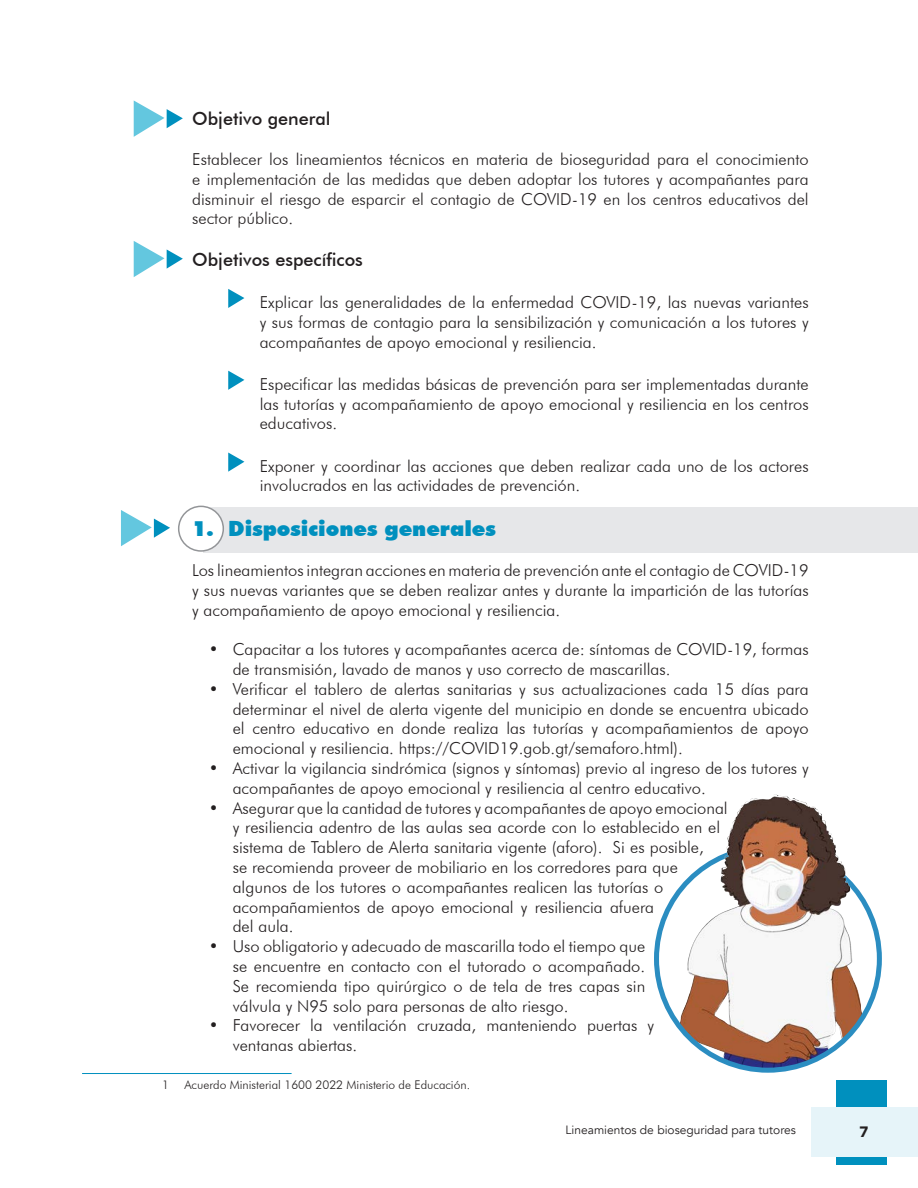
<style>
.page{position:relative;width:918px;height:1188px;background:#fff}
.page>*{position:absolute;margin:0;border:0;box-sizing:border-box;transform-origin:0 0}
.t1{font:900 21px "Futura BT";color:#0090be}
.t2{font:500 18px "Futura BT";color:#231f20}
.t3{font:300 16.5px/19.8px "Futura BT";color:#231f20;text-align:justify}
.t4{font:900 15px "Avenir";color:#231f20}
.t5{font:300 12px "Futura BT";color:#231f20}
.t6{font:12px "Avenir";color:#231f20}
</style>
<div class="page">
<div style="left:836px;top:1080px;width:51px;height:84px;background:#0090be"></div>
<div style="left:811px;top:1108px;width:107px;height:49px;background:#e6f4f9"></div>
<div style="left:203px;top:507px;width:715px;height:45px;background:#e6e7e9"></div>
<div style="left:179px;top:506px;width:44px;height:45px;background:#fff;border-radius:50%"></div>
<div style="left:178px;top:506px;width:46px;height:46px;border:2px solid #939598;border-radius:50%"></div>
<svg style="left:228px;top:289px;width:16px;height:19px"></svg>
<svg style="left:228px;top:371px;width:16px;height:19px"></svg>
<svg style="left:228px;top:453px;width:16px;height:19px"></svg>
<svg style="left:121px;top:510px;width:49px;height:36px"></svg>
<svg style="left:134px;top:100px;width:49px;height:37px"></svg>
<svg style="left:134px;top:241px;width:49px;height:36px"></svg>
<img style="left:665px;top:889px;width:214px;height:181px">
<img style="left:678px;top:794px;width:183px;height:217px">
<hr style="left:82px;top:1073px;width:210px;height:1px;background:#0090be">
<p class="t2" style="left:192px;top:108px;width:140px">Objetivo general</p>
<p class="t3" style="left:192px;top:149px;width:618px">Establecer los lineamientos técnicos en materia de bioseguridad para el conocimiento e implementación de las medidas que deben adoptar los tutores y acompañantes para disminuir el riesgo de esparcir el contagio de COVID-19 en los centros educativos del sector público.</p>
<p class="t2" style="left:192px;top:248px;width:172px">Objetivos específicos</p>
<p class="t3" style="left:260px;top:292px;width:551px">Explicar las generalidades de la enfermedad COVID-19, las nuevas variantes y sus formas de contagio para la sensibilización y comunicación a los tutores y acompañantes de apoyo emocional y resiliencia.</p>
<p class="t3" style="left:260px;top:374px;width:550px">Especificar las medidas básicas de prevención para ser implementadas durante las tutorías y acompañamiento de apoyo emocional y resiliencia en los centros educativos.</p>
<p class="t3" style="left:260px;top:456px;width:550px">Exponer y coordinar las acciones que deben realizar cada uno de los actores involucrados en las actividades de prevención.</p>
<p class="t1" style="left:192px;top:516px;width:305px">1. Disposiciones generales</p>
<p class="t3" style="left:192px;top:560px;width:618px">Los lineamientos integran acciones en materia de prevención ante el contagio de COVID-19 y sus nuevas variantes que se deben realizar antes y durante la impartición de las tutorías y acompañamiento de apoyo emocional y resiliencia.</p>
<p class="t3" style="left:233px;top:639px;width:578px;text-indent:-24px">• Capacitar a los tutores y acompañantes acerca de: síntomas de COVID-19, formas de transmisión, lavado de manos y uso correcto de mascarillas.</p>
<p class="t3" style="left:233px;top:679px;width:577px;text-indent:-24px">• Verificar el tablero de alertas sanitarias y sus actualizaciones cada 15 días para determinar el nivel de alerta vigente del municipio en donde se encuentra ubicado el centro educativo en donde realiza las tutorías y acompañamientos de apoyo emocional y resiliencia. https://COVID19.gob.gt/semaforo.html).</p>
<p class="t3" style="left:233px;top:758px;width:578px;text-indent:-24px">• Activar la vigilancia sindrómica (signos y síntomas) previo al ingreso de los tutores y acompañantes de apoyo emocional y resiliencia al centro educativo.</p>
<p class="t3" style="left:233px;top:798px;width:497px;text-align:left;text-indent:-24px">• Asegurar que la cantidad de tutores y acompañantes de apoyo emocional y resiliencia adentro de las aulas sea acorde con lo establecido en el sistema de Tablero de Alerta sanitaria vigente (aforo). Si es posible,<br>se recomienda proveer de mobiliario en los corredores para que algunos de los tutores o acompañantes realicen las tutorías o acompañamientos de apoyo emocional y resiliencia afuera<br>del aula.</p>
<p class="t3" style="left:233px;top:936px;width:414px;text-indent:-24px">• Uso obligatorio y adecuado de mascarilla todo el tiempo que se encuentre en contacto con el tutorado o acompañado.<br>Se recomienda tipo quirúrgico o de tela de tres capas sin válvula y N95 solo para personas de alto riesgo.</p>
<p class="t3" style="left:233px;top:1016px;width:423px;text-indent:-24px">• Favorecer la ventilación cruzada, manteniendo puertas y ventanas abiertas.</p>
<p class="t5" style="left:162px;top:1078px;width:8px">1</p>
<p class="t5" style="left:184px;top:1078px;width:287px">Acuerdo Ministerial 1600 2022 Ministerio de Educación.</p>
<p class="t6" style="left:566px;top:1123px;width:232px">Lineamientos de bioseguridad para tutores</p>
<p class="t4" style="left:860px;top:1119px;width:10px">7</p>
</div>
